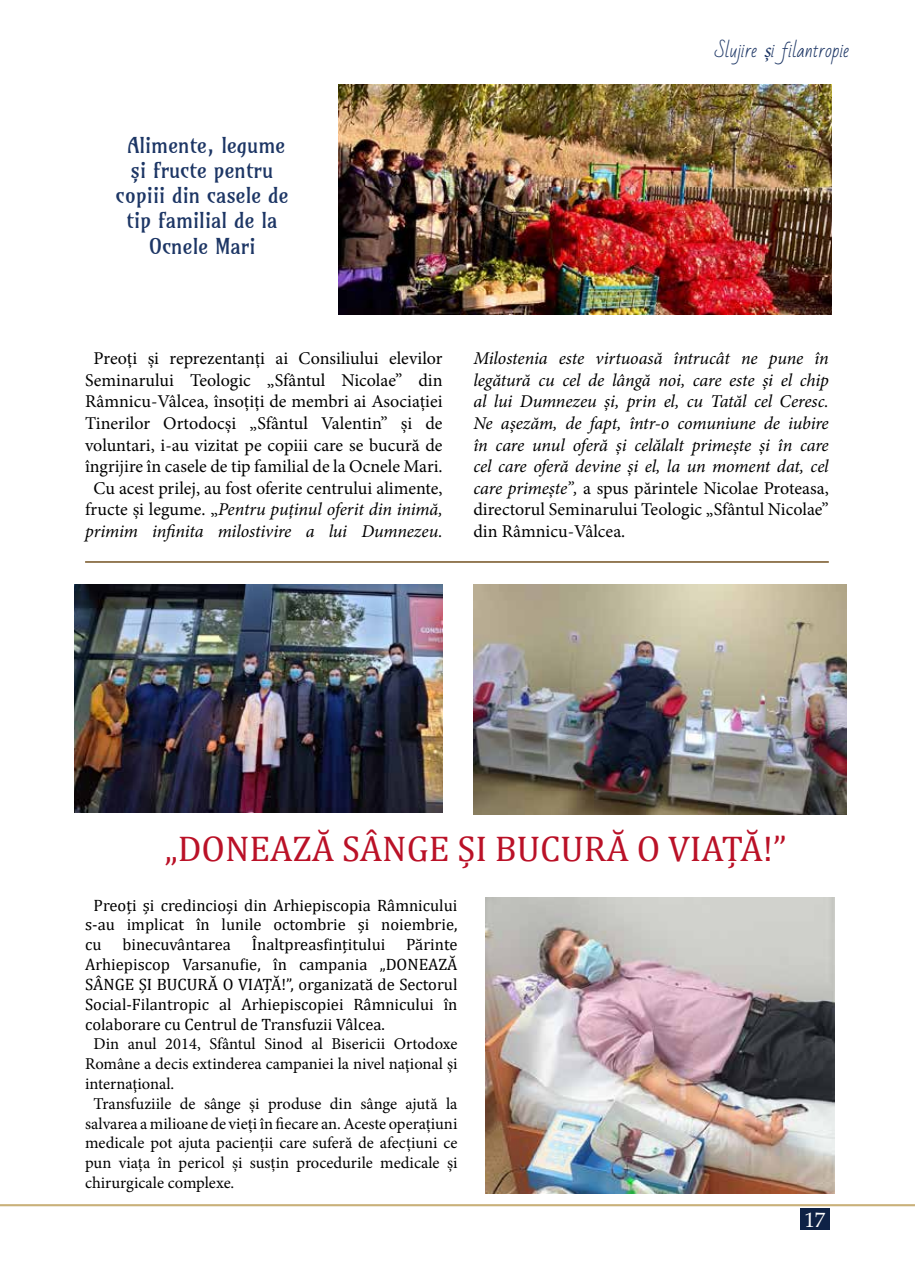
<style>
.page{position:relative;width:915px;height:1285px;background:#fff}
.page>*{position:absolute;margin:0;border:0;box-sizing:border-box;transform-origin:0 0}
.t1{font:36px "Cambria";color:#ba1127}
.t2{font:21px/25.2px "Amarante";color:#1d3665;text-align:center}
.t3{font:21px "Palatino Linotype";color:#fff}
.t4{font:18px/21.6px "Minion Pro";color:#000;text-align:center}
.t5{font:italic 18px/21.6px "Minion Pro";letter-spacing:-.01em;color:#000;text-align:justify}
.t6{font:18px "Bad Script";color:#1d3665}
.t7{font:16.5px "Minion Pro";color:#000}
.t8{font:16.5px/19.8px "Cambria";color:#000;text-align:justify}
.s1{font-family:"Minion Pro";font-style:italic;font-size:21px}
.s2{font-style:italic}
.s3{font-style:normal}
</style>
<div class="page">
<div style="left:799px;top:1208px;width:30px;height:21px;background:#0e2246"></div>
<hr style="left:0;top:1203px;width:914px;height:2px;background:#c9b17a">
<img style="left:338px;top:85px;width:493px;height:229px">
<img style="left:74px;top:584px;width:368px;height:228px">
<img style="left:473px;top:584px;width:373px;height:230px">
<hr style="left:85px;top:561px;width:743px;height:1px;background:#735120">
<img style="left:485px;top:897px;width:349px;height:296px">
<p class="t2" style="left:116px;top:132px;width:174px">Alimente, legume și fructe pentru copiii din casele de tip familial de la<br>Ocnele Mari</p>
<p class="t6" style="left:714px;top:40px;width:136px">Slujire <span class="s1">ș</span>i filantropie</p>
<p class="t4" style="left:85px;top:347px;width:359px">Preoți și reprezentanți ai Consiliului elevilor Seminarului Teologic „Sfântul Nicolae” din Râmnicu-Vâlcea, însoțiți de membri ai Asociației Tinerilor Ortodocși „Sfântul Valentin” și de voluntari, i-au vizitat pe copiii care se bucură de îngrijire în casele de tip familial de la Ocnele Mari.<br>Cu acest prilej, au fost oferite centrului alimente, fructe și legume. „<span class="s2">Pentru puținul oferit din inimă, primim infinita milostivire a lui Dumnezeu.</span></p>
<p class="t5" style="left:473px;top:347px;width:357px">Milostenia este virtuoasă întrucât ne pune în legătură cu cel de lângă noi, care este și el chip al lui Dumnezeu și, prin el, cu Tatăl cel Ceresc.<br>Ne așezăm, de fapt, într-o comuniune de iubire în care unul oferă și celălalt primește și în care cel care oferă devine și el, la un moment dat, cel care primește”, <span class="s3">a spus părintele Nicolae Proteasa, directorul Seminarului Teologic „Sfântul Nicolae” din Râmnicu-Vâlcea.</span></p>
<h1 class="t1" style="left:165px;top:827px;width:623px">„DONEAZĂ SÂNGE ȘI BUCURĂ O VIAȚĂ!”</h1>
<p class="t8" style="left:85px;top:894px;width:374px;text-indent:8px">Preoți și credincioși din Arhiepiscopia Râmnicului s-au implicat în lunile octombrie și noiembrie, cu</p>
<p class="t8" style="left:122px;top:934px;width:110px">binecuvântarea</p>
<p class="t8" style="left:252px;top:934px;width:135px">Înaltpreasfințitului</p>
<p class="t8" style="left:85px;top:934px;width:374px;text-indent:321px">Părinte Arhiepiscop Varsanufie, în campania „DONEAZĂ SÂNGE ȘI BUCURĂ O VIAȚĂ!”, organizată de Sectorul Social-Filantropic al Arhiepiscopiei Râmnicului în colaborare cu Centrul de Transfuzii Vâlcea.</p>
<p class="t7" style="left:94px;top:1032px;width:365px">Din anul 2014, Sfântul Sinod al Bisericii Ortodoxe</p>
<p class="t7" style="left:85px;top:1052px;width:374px">Române a decis extinderea campaniei la nivel naţional şi</p>
<p class="t7" style="left:85px;top:1072px;width:91px">internaţional.</p>
<p class="t7" style="left:94px;top:1092px;width:365px">Transfuziile de sânge și produse din sânge ajută la</p>
<p class="t7" style="left:85px;top:1111px;width:373px">salvarea a milioane de vieți în fiecare an. Aceste operațiuni</p>
<p class="t7" style="left:85px;top:1131px;width:374px">medicale pot ajuta pacienții care suferă de afecțiuni ce</p>
<p class="t7" style="left:85px;top:1151px;width:374px">pun viața în pericol și susțin procedurile medicale și</p>
<p class="t7" style="left:85px;top:1171px;width:151px">chirurgicale complexe.</p>
<p class="t3" style="left:804px;top:1204px;width:22px">17</p>
</div>
